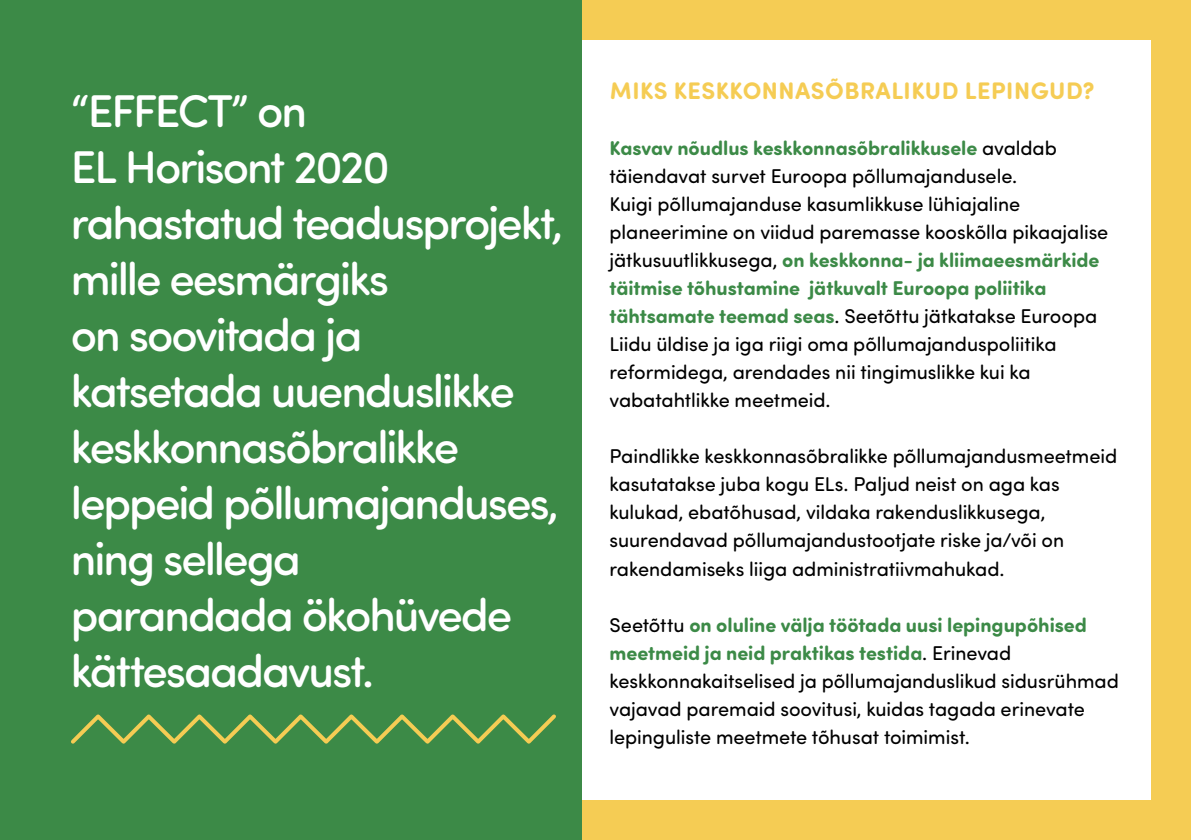
<style>
.page{position:relative;width:1191px;height:840px;background:#fff}
.page>*{position:absolute;margin:0;border:0;box-sizing:border-box;transform-origin:0 0}
.t1{font:500 46px/56px "Sofia Pro Soft";letter-spacing:-.045em;color:#fff}
.t2{font:700 24px "Sofia Pro Soft";letter-spacing:.02em;color:#f5cc54}
.t3{font:20px/28px "Sofia Pro Soft";letter-spacing:-.005em;color:#000}
.s1{font-weight:700;color:#3c8a47}
</style>
<div class="page">
<div style="left:581px;top:799px;width:610px;height:40px;background:#f5cc54"></div>
<div style="left:581px;top:0;width:610px;height:40px;background:#f5cc54"></div>
<div style="left:0;top:0;width:581px;height:839px;background:#3c8a47"></div>
<div style="left:1151px;top:0;width:40px;height:839px;background:#f5cc54"></div>
<svg style="left:71px;top:714px;width:485px;height:30px"></svg>
<h1 class="t1" style="left:71px;top:80px;width:494px">“EFFECT” on<br>EL Horisont 2020 rahastatud teadusprojekt, mille eesmärgiks<br>on soovitada ja katsetada uuenduslikke keskkonnasõbralikke leppeid põllumajanduses, ning sellega<br>parandada ökohüvede kättesaadavust.</h1>
<p class="t2" style="left:610px;top:73px;width:486px">MIKS KESKKONNASÕBRALIKUD LEPINGUD?</p>
<p class="t3" style="left:609px;top:133px;width:500px"><span class="s1">Kasvav nõudlus keskkonnasõbralikkusele</span> avaldab täiendavat survet Euroopa põllumajandusele.<br>Kuigi põllumajanduse kasumlikkuse lühiajaline planeerimine on viidud paremasse kooskõlla pikaajalise jätkusuutlikkusega, <span class="s1">on keskkonna- ja kliimaeesmärkide täitmise tõhustamine jätkuvalt Euroopa poliitika tähtsamate teemad seas</span>. Seetõttu jätkatakse Euroopa Liidu üldise ja iga riigi oma põllumajanduspoliitika reformidega, arendades nii tingimuslikke kui ka vabatahtlikke meetmeid.</p>
<p class="t3" style="left:609px;top:441px;width:509px">Paindlikke keskkonnasõbralikke põllumajandusmeetmeid kasutatakse juba kogu ELs. Paljud neist on aga kas kulukad, ebatõhusad, vildaka rakenduslikkusega, suurendavad põllumajandustootjate riske ja/või on rakendamiseks liiga administratiivmahukad.</p>
<p class="t3" style="left:609px;top:609px;width:511px">Seetõttu <span class="s1">on oluline välja töötada uusi lepingupõhised meetmeid ja neid praktikas testida</span>. Erinevad keskkonnakaitselised ja põllumajanduslikud sidusrühmad vajavad paremaid soovitusi, kuidas tagada erinevate lepinguliste meetmete tõhusat toimimist.</p>
</div>
